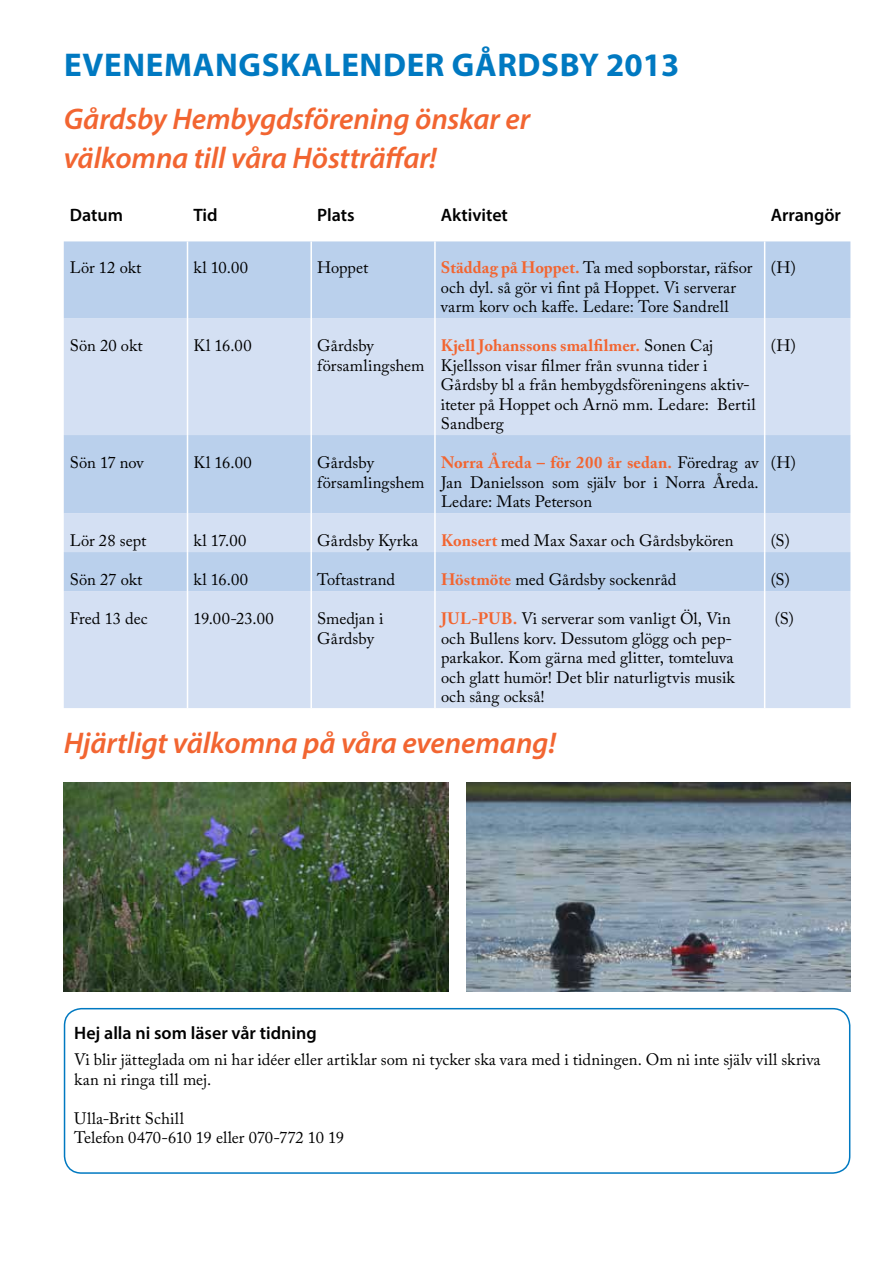
<style>
.page{position:relative;width:893px;height:1263px;background:#fff}
.page>*{position:absolute;margin:0;border:0;box-sizing:border-box;transform-origin:0 0}
.t1{font:700 33px "Myriad Pro";letter-spacing:.02em;color:#0079c1}
.t2{font:italic 600 30px/39px "Myriad Pro";letter-spacing:-.005em;color:#f26531}
.t3{font:600 18px "Myriad Pro";color:#000}
.t4{font:16.5px/19.5px "Adobe Caslon Pro";letter-spacing:.005em;color:#000}
.s1{font-weight:700;color:#f26531}
</style>
<div class="page">
<div style="left:64px;top:241px;width:786px;height:77px;background:#bad0ec"></div>
<svg style="left:64px;top:318px;width:786px;height:390px;background:#ccdbf0"></svg>
<hr style="left:187px;top:241px;width:1px;height:77px;background:#fff">
<hr style="left:310px;top:241px;width:2px;height:77px;background:#fff">
<hr style="left:434px;top:241px;width:2px;height:77px;background:#fff">
<hr style="left:764px;top:241px;width:1px;height:77px;background:#fff">
<hr style="left:187px;top:318px;width:1px;height:117px;background:#fff">
<hr style="left:310px;top:318px;width:2px;height:117px;background:#fff">
<hr style="left:434px;top:318px;width:2px;height:117px;background:#fff">
<hr style="left:764px;top:318px;width:1px;height:117px;background:#fff">
<hr style="left:187px;top:435px;width:1px;height:78px;background:#fff">
<hr style="left:310px;top:435px;width:2px;height:78px;background:#fff">
<hr style="left:434px;top:435px;width:2px;height:78px;background:#fff">
<hr style="left:764px;top:435px;width:1px;height:78px;background:#fff">
<hr style="left:187px;top:513px;width:1px;height:39px;background:#fff">
<hr style="left:310px;top:513px;width:2px;height:39px;background:#fff">
<hr style="left:434px;top:513px;width:2px;height:39px;background:#fff">
<hr style="left:764px;top:513px;width:1px;height:39px;background:#fff">
<hr style="left:187px;top:552px;width:1px;height:39px;background:#fff">
<hr style="left:310px;top:552px;width:2px;height:39px;background:#fff">
<hr style="left:434px;top:552px;width:2px;height:39px;background:#fff">
<hr style="left:764px;top:552px;width:1px;height:39px;background:#fff">
<hr style="left:187px;top:591px;width:1px;height:117px;background:#fff">
<hr style="left:310px;top:591px;width:2px;height:117px;background:#fff">
<hr style="left:434px;top:591px;width:2px;height:117px;background:#fff">
<hr style="left:764px;top:591px;width:1px;height:117px;background:#fff">
<div style="left:64px;top:1008px;width:786px;height:166px;border:2px solid #0079c1;border-radius:17px"></div>
<img style="left:64px;top:783px;width:384px;height:209px">
<img style="left:466px;top:783px;width:384px;height:209px">
<h1 class="t1" style="left:64px;top:43px;width:42px">EVENEM</h1>
<h1 class="t1" style="left:193px;top:43px;width:45px">ANGSK</h1>
<h1 class="t1" style="left:301px;top:43px;width:379px">ALEN DER GÅRDSBY 2013</h1>
<h2 class="t2" style="left:64px;top:99px;width:468px">Gårdsby Hembygdsförening önskar er välkomna till våra Höstträffar!</h2>
<p class="t3" style="left:70px;top:203px;width:55px">Datum</p>
<p class="t3" style="left:193px;top:203px;width:26px">Tid</p>
<p class="t3" style="left:317px;top:203px;width:39px">Plats</p>
<p class="t3" style="left:441px;top:203px;width:69px">Aktivitet</p>
<p class="t3" style="left:771px;top:203px;width:72px">Arrangör</p>
<p class="t4" style="left:70px;top:258px;width:73px">Lör 12 okt</p>
<p class="t4" style="left:193px;top:258px;width:56px">kl 10.00</p>
<p class="t4" style="left:317px;top:258px;width:53px">Hoppet</p>
<p class="t4" style="left:441px;top:258px;width:313px"><span class="s1">Städdag på Hoppet.</span> Ta med sopborstar, räfsor och dyl. så gör vi fint på Hoppet. Vi serverar varm korv och kaffe. Ledare: Tore Sandrell</p>
<p class="t4" style="left:771px;top:258px;width:27px">(H)</p>
<p class="t4" style="left:70px;top:336px;width:74px">Sön 20 okt</p>
<p class="t4" style="left:194px;top:336px;width:60px">Kl 16.00</p>
<p class="t4" style="left:317px;top:336px;width:109px">Gårdsby församlingshem</p>
<p class="t4" style="left:441px;top:336px;width:316px"><span class="s1">Kjell Johanssons smalfilmer.</span> Sonen Caj Kjellsson visar filmer från svunna tider i Gårdsby bl a från hembygdsföreningens aktiv&shy;iteter på Hoppet och Arnö mm. Ledare: Bertil Sandberg</p>
<p class="t4" style="left:771px;top:336px;width:27px">(H)</p>
<p class="t4" style="left:70px;top:453px;width:75px">Sön 17 nov</p>
<p class="t4" style="left:194px;top:453px;width:60px">Kl 16.00</p>
<p class="t4" style="left:317px;top:453px;width:109px">Gårdsby församlingshem</p>
<p class="t4" style="left:441px;top:453px;width:319px;text-align:justify"><span class="s1">Norra Åreda – för 200 år sedan.</span> Föredrag av Jan Danielsson som själv bor i Norra Åreda.<br>Ledare: Mats Peterson</p>
<p class="t4" style="left:771px;top:453px;width:27px">(H)</p>
<p class="t4" style="left:70px;top:531px;width:78px">Lör 28 sept</p>
<p class="t4" style="left:194px;top:531px;width:54px">kl 17.00</p>
<p class="t4" style="left:317px;top:531px;width:102px">Gårdsby Kyrka</p>
<p class="t4" style="left:441px;top:531px;width:294px"><span class="s1">Konsert</span> med Max Saxar och Gårdsbykören</p>
<p class="t4" style="left:771px;top:531px;width:21px">(S)</p>
<p class="t4" style="left:70px;top:570px;width:74px">Sön 27 okt</p>
<p class="t4" style="left:194px;top:570px;width:56px">kl 16.00</p>
<p class="t4" style="left:317px;top:570px;width:79px">Toftastrand</p>
<p class="t4" style="left:441px;top:570px;width:237px"><span class="s1">Höstmöte</span> med Gårdsby sockenråd</p>
<p class="t4" style="left:771px;top:570px;width:21px">(S)</p>
<p class="t4" style="left:70px;top:609px;width:79px">Fred 13 dec</p>
<p class="t4" style="left:194px;top:609px;width:82px">19.00-23.00</p>
<p class="t4" style="left:317px;top:609px;width:68px">Smedjan i<br>Gårdsby</p>
<p class="t4" style="left:441px;top:609px;width:295px"><span class="s1">JUL-PUB.</span> Vi serverar som vanligt Öl, Vin och Bullens korv. Dessutom glögg och pep&shy;parkakor. Kom gärna med glitter, tomteluva och glatt humör! Det blir naturligtvis musik och sång också!</p>
<p class="t4" style="left:775px;top:609px;width:21px">(S)</p>
<h2 class="t2" style="left:64px;top:723px;width:494px">Hjärtligt välkomna på våra evenemang!</h2>
<p class="t3" style="left:74px;top:1021px;width:244px">Hej alla ni som läser vår tidning</p>
<p class="t4" style="left:74px;top:1050px;width:748px">Vi blir jätteglada om ni har idéer eller artiklar som ni tycker ska vara med i tidningen. Om ni inte själv vill skriva kan ni ringa till mej.</p>
<p class="t4" style="left:74px;top:1108px;width:271px">Ulla-Britt Schill<br>Telefon 0470-610 19 eller 070-772 10 19</p>
</div>
